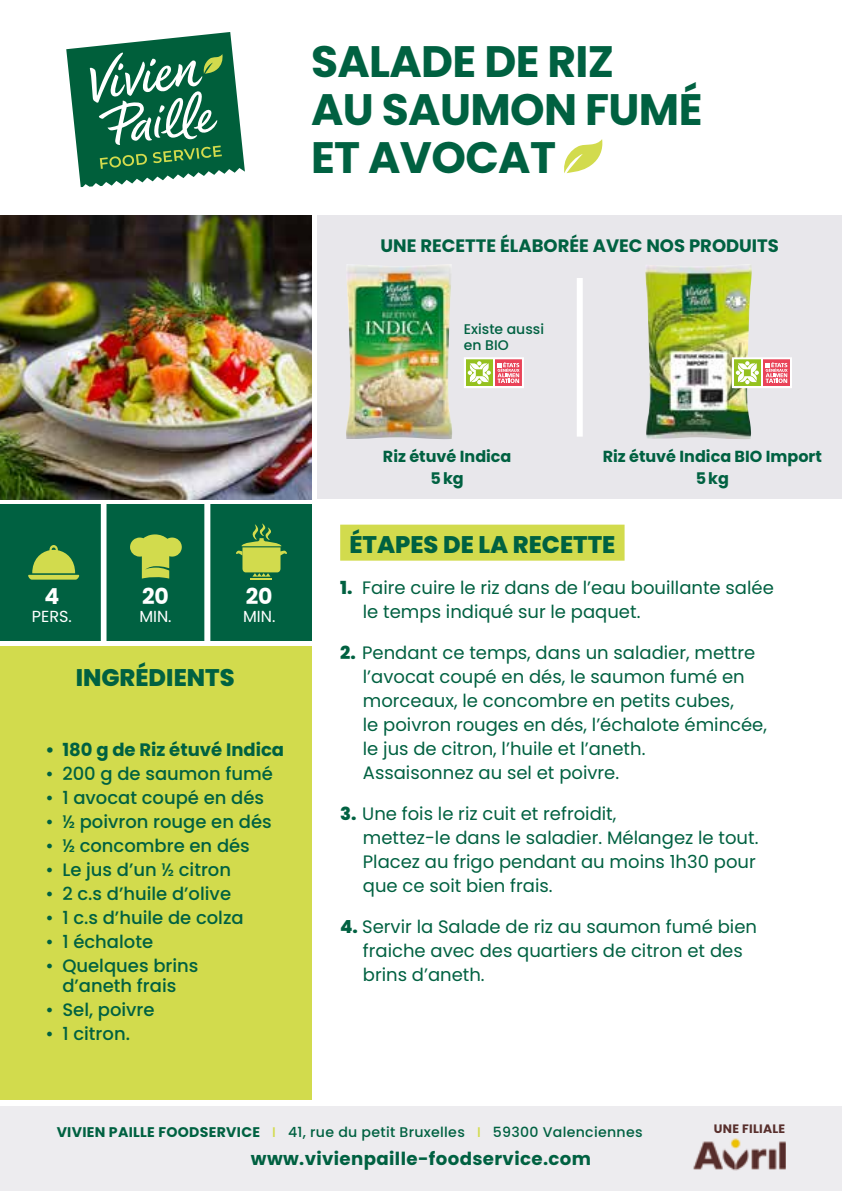
<style>
.page{position:relative;width:842px;height:1191px;background:#fff}
.page>*{position:absolute;margin:0;border:0;box-sizing:border-box;transform-origin:0 0}
.t1{font:700 44px/48px "Poppins";letter-spacing:-.015em;color:#006141}
.t2{font:800 24px "Poppins";color:#006141}
.t3{font:700 22px "Poppins";color:#fff}
.t4{font:18px/24px "Poppins";color:#006141}
.t5{font:500 18px/20px "Poppins";color:#006141;text-align:center}
.t6{font:700 18px "Poppins";color:#006141}
.t7{font:700 18px "Poppins";letter-spacing:.02em;color:#006141}
.t8{font:700 16px/21.6px "Poppins";color:#006141;text-align:center}
.t9{font:16px "Poppins";color:#fff}
.t10{font:500 14px "Poppins";letter-spacing:.02em;color:#006141}
.t11{font:500 14px/16px "Poppins";color:#006141}
.t12{font:700 12.2px "Poppins";letter-spacing:.02em;color:#5f3330}
.s1{font-weight:800}
.s2{font-weight:700}
.s3{color:#d2db4d}
</style>
<div class="page">
<div style="left:0;top:1106px;width:842px;height:85px;background:#edecef"></div>
<div style="left:317px;top:215px;width:525px;height:284px;background:#e8e7eb"></div>
<div style="left:0;top:505px;width:312px;height:136px;background:#006141"></div>
<div style="left:0;top:646px;width:312px;height:454px;background:#d2db4d"></div>
<svg style="left:66px;top:32px;width:179px;height:155px"></svg>
<div style="left:101px;top:499px;width:6px;height:147px;background:#fff"></div>
<div style="left:204px;top:499px;width:6px;height:147px;background:#fff"></div>
<hr style="left:251px;top:577px;width:21px;height:2px;background:#d2db4d">
<svg style="left:236px;top:523px;width:51px;height:53px"></svg>
<svg style="left:28px;top:545px;width:52px;height:34px"></svg>
<svg style="left:130px;top:534px;width:52px;height:44px"></svg>
<img style="left:693px;top:1138px;width:92px;height:33px">
<div style="left:577px;top:278px;width:6px;height:158px;background:#fff"></div>
<img style="left:645px;top:265px;width:107px;height:174px">
<img style="left:346px;top:264px;width:106px;height:175px">
<svg style="left:731px;top:356px;width:61px;height:33px;background:#debd9d"></svg>
<svg style="left:464px;top:357px;width:60px;height:31px;background:#dfbc9b"></svg>
<svg style="left:564px;top:139px;width:39px;height:34px"></svg>
<div style="left:340px;top:524px;width:285px;height:36px;background:#d2db4d"></div>
<img style="left:0;top:215px;width:312px;height:284px">
<h1 class="t1" style="left:311px;top:38px;width:393px">SALADE DE RIZ<br>AU SAUMON FUMÉ<br>ET AVOCAT</h1>
<p class="t6" style="left:381px;top:235px;width:400px">UNE RECETTE ÉLABORÉE AVEC NOS PRODUITS</p>
<p class="t11" style="left:464px;top:321px;width:82px">Existe aussi en BIO</p>
<p class="t3" style="left:44px;top:583px;width:16px">4</p>
<p class="t9" style="left:32px;top:607px;width:41px">PERS.</p>
<p class="t3" style="left:142px;top:583px;width:28px">20</p>
<p class="t9" style="left:139px;top:607px;width:34px">MIN.</p>
<p class="t3" style="left:246px;top:583px;width:28px">20</p>
<p class="t9" style="left:243px;top:607px;width:34px">MIN.</p>
<h2 class="t2" style="left:76px;top:663px;width:160px">INGRÉDIENTS</h2>
<p class="t6" style="left:45px;top:739px;width:240px">• 180 g de Riz étuvé Indica</p>
<p class="t5" style="left:45px;top:764px;width:229px">• 200 g de saumon fumé</p>
<p class="t5" style="left:45px;top:788px;width:220px">• 1 avocat coupé en dés</p>
<p class="t5" style="left:45px;top:812px;width:228px">• ½ poivron rouge en dés</p>
<p class="t5" style="left:45px;top:836px;width:206px">• ½ concombre en dés</p>
<p class="t5" style="left:45px;top:860px;width:187px">• Le jus d’un ½ citron</p>
<p class="t5" style="left:45px;top:884px;width:187px">• 2 c.s d’huile d’olive</p>
<p class="t5" style="left:45px;top:908px;width:200px">• 1 c.s d’huile de colza</p>
<p class="t5" style="left:45px;top:932px;width:109px">• 1 échalote</p>
<p class="t5" style="left:45px;top:955px;width:155px">• Quelques brins d’aneth frais</p>
<p class="t5" style="left:45px;top:999px;width:111px">• Sel, poivre</p>
<p class="t5" style="left:45px;top:1023px;width:86px">• 1 citron.</p>
<p class="t8" style="left:383px;top:445px;width:130px">Riz étuvé Indica<br>5kg</p>
<p class="t8" style="left:603px;top:445px;width:221px">Riz étuvé Indica BIO Import<br>5kg</p>
<h2 class="t2" style="left:349px;top:530px;width:268px">ÉTAPES DE LA RECETTE</h2>
<p class="t4" style="left:363px;top:575px;width:412px;text-indent:-23px"><span class="s1">1.</span> Faire cuire le riz dans de l’eau bouillante salée le temps indiqué sur le paquet.</p>
<p class="t4" style="left:363px;top:640px;width:406px;text-indent:-23px"><span class="s1">2.</span> Pendant ce temps, dans un saladier, mettre l’avocat coupé en dés, le saumon fumé en morceaux, le concombre en petits cubes,<br>le poivron rouges en dés, l’échalote émincée, le jus de citron, l’huile et l’aneth.<br>Assaisonnez au sel et poivre.</p>
<p class="t4" style="left:363px;top:801px;width:397px;text-indent:-23px"><span class="s1">3.</span> Une fois le riz cuit et refroidit,<br>mettez-le dans le saladier. Mélangez le tout.<br>Placez au frigo pendant au moins 1h30 pour que ce soit bien frais.</p>
<p class="t4" style="left:363px;top:914px;width:396px;text-indent:-23px"><span class="s1">4.</span> Servir la Salade de riz au saumon fumé bien fraiche avec des quartiers de citron et des brins d’aneth.</p>
<p class="t10" style="left:57px;top:1124px;width:587px"><span class="s2">VIVIEN PAILLE FOODSERVICE</span> <span class="s3">I</span> 41, rue du petit Bruxelles <span class="s3">I</span> 59300 Valenciennes</p>
<p class="t7" style="left:251px;top:1148px;width:342px">www.vivienpaille-foodservice.com</p>
<p class="t12" style="left:714px;top:1121px;width:73px">UNE FILIALE</p>
</div>
